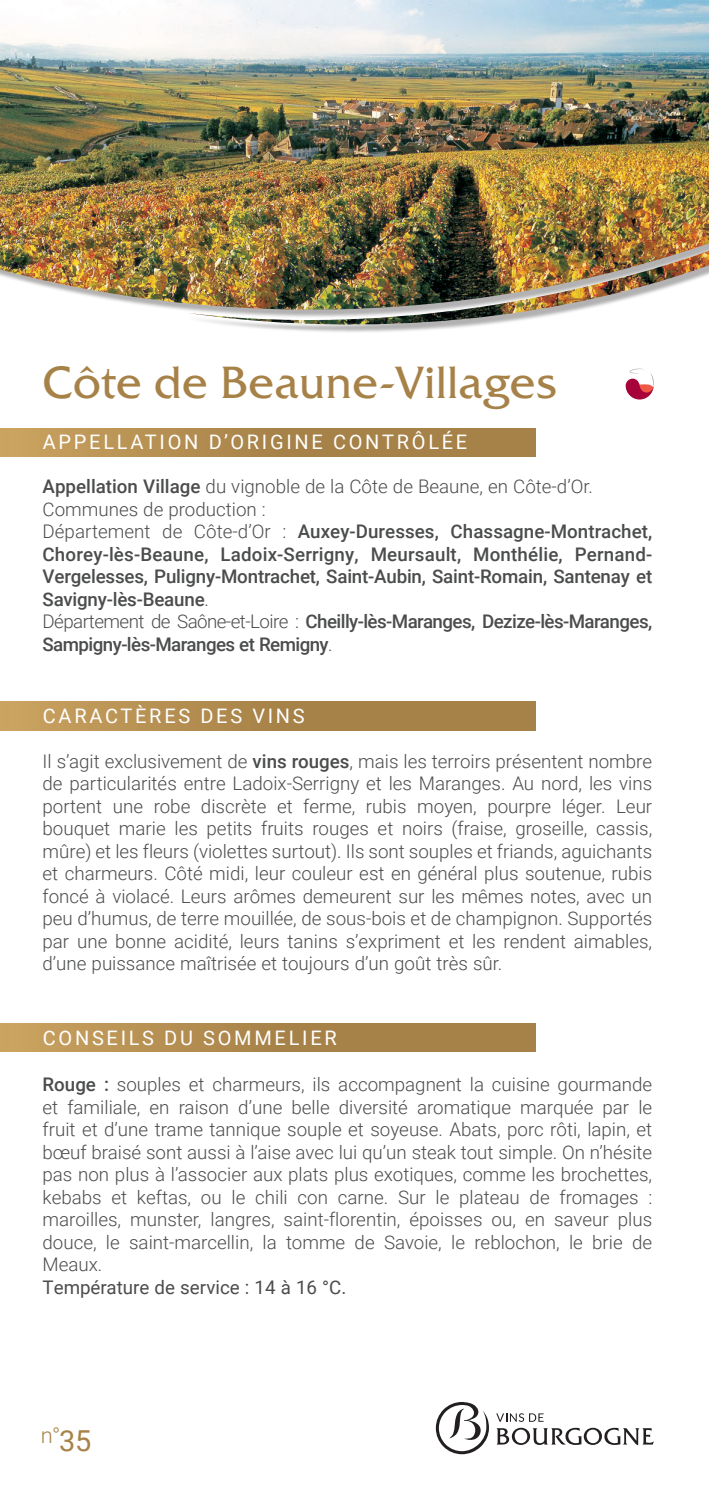
<style>
.page{position:relative;width:709px;height:1489px;background:#fff}
.page>*{position:absolute;margin:0;border:0;box-sizing:border-box;transform-origin:0 0}
.t1{font:45px "Friz Quadrata Pro";color:#a78248}
.t2{font:29px "Roboto";color:#a78248}
.t3{font:300 22px "Roboto";color:#a78248}
.Texte_courant_normal{font:20px "Roboto";letter-spacing:.135em;color:#fff}
.Texte_courant_normal-2{font:300 18.75px/22.5px "Roboto";color:#4b4c4d;text-align:justify}
.Texte_courant_normal-3{font:500 18.75px/22.5px "Roboto";letter-spacing:-.03em;color:#4b4c4d;text-align:justify}
.Texte_courant_normal-4{font:18.75px "Roboto";color:#4b4c4d}
.s1{font-weight:500}
.s2{font-weight:300}
</style>
<div class="page">
<img style="left:0;top:0;width:709px;height:332px">
<div style="left:0;top:702px;width:535px;height:28px;background:linear-gradient(to right,#c39c5b,#9e7a42)"></div>
<div style="left:0;top:428px;width:535px;height:28px;background:linear-gradient(to right,#c39c5b,#9e7a42)"></div>
<div style="left:0;top:1023px;width:535px;height:28px;background:linear-gradient(to right,#c39c5b,#9e7a42)"></div>
<svg style="left:625px;top:368px;width:28px;height:31px"></svg>
<svg style="left:496px;top:1413px;width:47px;height:8px"></svg>
<svg style="left:496px;top:1427px;width:158px;height:18px"></svg>
<svg style="left:436px;top:1402px;width:53px;height:51px"></svg>
<p class="t1" style="left:43px;top:354px;width:516px">Côte de Beaune-Villages</p>
<p class="Texte_courant_normal" style="left:43px;top:427px;width:426px">APPELLATION D’ORIGINE CONTRÔLÉE</p>
<p class="Texte_courant_normal-2" style="left:43px;top:474px;width:552px"><span class="s1">Appellation Village</span> du vignoble de la Côte de Beaune, en Côte-d’Or.</p>
<p class="Texte_courant_normal-2" style="left:43px;top:497px;width:225px">Communes de production :</p>
<p class="Texte_courant_normal-3" style="left:43px;top:519px;width:611px"><span class="s2">Département de Côte-d’Or :</span> Auxey-Duresses, Chassagne-Montrachet, Chorey-lès-Beaune, Ladoix-Serrigny, Meursault, Monthélie, Pernand-Vergelesses, Puligny-Montrachet, Saint-Aubin, Saint-Romain, Santenay et Savigny-lès-Beaune<span class="s2">.</span></p>
<p class="Texte_courant_normal-3" style="left:43px;top:609px;width:611px"><span class="s2">Département de Saône-et-Loire :</span> Cheilly-lès-Maranges, Dezize-lès-Maranges,<br>Sampigny-lès-Maranges et Remigny<span class="s2">.</span></p>
<p class="Texte_courant_normal" style="left:43px;top:702px;width:263px">CARACTÈRES DES VINS</p>
<p class="Texte_courant_normal-2" style="left:43px;top:749px;width:611px">Il s’agit exclusivement de <span class="s1">vins rouges</span>, mais les terroirs présentent nombre de particularités entre Ladoix-Serrigny et les Maranges. Au nord, les vins portent une robe discrète et ferme, rubis moyen, pourpre léger. Leur bouquet marie les petits fruits rouges et noirs (fraise, groseille, cassis, mûre) et les fleurs (violettes surtout). Ils sont souples et friands, aguichants et charmeurs. Côté midi, leur couleur est en général plus soutenue, rubis foncé à violacé. Leurs arômes demeurent sur les mêmes notes, avec un peu d’humus, de terre mouillée, de sous-bois et de champignon. Supportés par une bonne acidité, leurs tanins s’expriment et les rendent aimables, d’une puissance maîtrisée et toujours d’un goût très sûr.</p>
<p class="Texte_courant_normal" style="left:43px;top:1023px;width:295px">CONSEILS DU SOMMELIER</p>
<p class="Texte_courant_normal-2" style="left:43px;top:1072px;width:611px"><span class="s1">Rouge :</span> souples et charmeurs, ils accompagnent la cuisine gourmande et familiale, en raison d’une belle diversité aromatique marquée par le fruit et d’une trame tannique souple et soyeuse. Abats, porc rôti, lapin, et bœuf braisé sont aussi à l’aise avec lui qu’un steak tout simple. On n’hésite pas non plus à l’associer aux plats plus exotiques, comme les brochettes, kebabs et keftas, ou le chili con carne. Sur le plateau de fromages : maroilles, munster, langres, saint-florentin, époisses ou, en saveur plus douce, le saint-marcellin, la tomme de Savoie, le reblochon, le brie de Meaux.</p>
<p class="Texte_courant_normal-4" style="left:43px;top:1273px;width:305px">Température de service : 14 à 16 °C.</p>
<p class="t3" style="left:41px;top:1419px;width:21px">n°</p>
<p class="t2" style="left:59px;top:1419px;width:34px">35</p>
</div>
